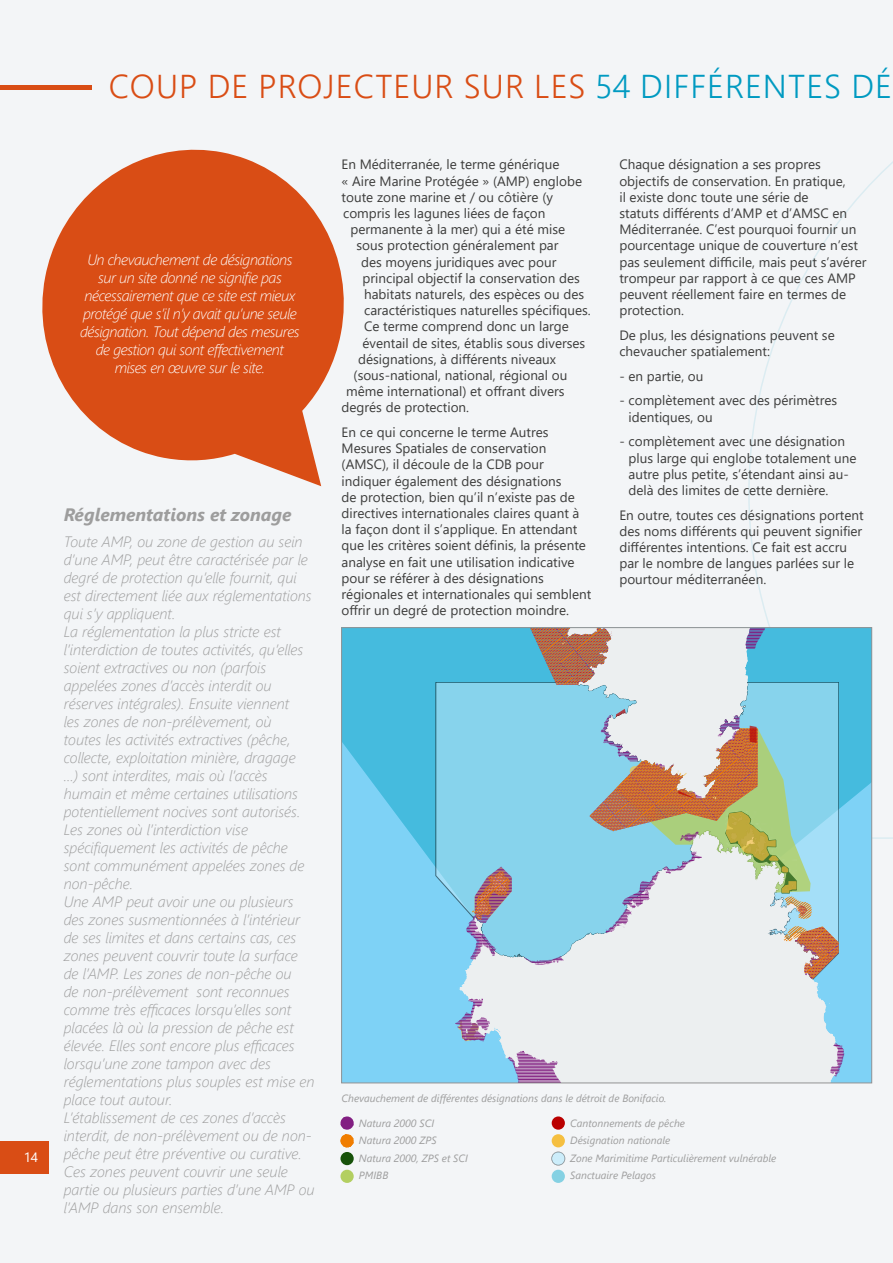
<style>
.page{position:relative;width:893px;height:1263px;background:#f3f5f7}
.page>*{position:absolute;margin:0;border:0;box-sizing:border-box;transform-origin:0 0}
.t1{font:300 33px "Segoe UI";letter-spacing:.035em;color:#d94d15}
.t2{font:italic 700 18px "Segoe UI";color:#9d9d9d}
.t3{font:italic 300 15px/18px "Segoe UI";color:#9d9d9d}
.t4{font:italic 300 15px/18px "Segoe UI";letter-spacing:-.03em;color:#fff;text-align:center}
.t5{font:13.5px/16.2px "Segoe UI";color:#3c3c3b}
.t6{font:13.5px "Segoe UI";color:#fff}
.t7{font:italic 10.5px/17.5px "Segoe UI";color:#9d9d9d}
.s1{color:#009ac1}
</style>
<div class="page">
<svg style="left:42px;top:149px;width:302px;height:337px;fill:#d94d15"></svg>
<hr style="left:0;top:85px;width:92px;height:4px;background:#d94d15">
<svg style="left:748px;top:161px;width:145px;height:762px"></svg>
<div style="left:0;top:1141px;width:49px;height:33px;background:#d94d15"></div>
<div style="left:342px;top:628px;width:530px;height:455px;background:#7ed2f6"></div>
<svg style="left:343px;top:629px;width:527px;height:248px;fill:#45bbde"></svg>
<div style="left:476px;top:629px;width:43px;height:53px;background:#45bbde"></div>
<div style="left:436px;top:682px;width:83px;height:220px;background:#87d3ec"></div>
<svg style="left:459px;top:831px;width:384px;height:250px;fill:#eceff0"></svg>
<svg style="left:455px;top:998px;width:35px;height:43px"></svg>
<svg style="left:830px;top:1043px;width:14px;height:33px"></svg>
<svg style="left:508px;top:1051px;width:53px;height:30px"></svg>
<img style="left:466px;top:866px;width:46px;height:93px">
<svg style="left:519px;top:629px;width:320px;height:350px"></svg>
<svg style="left:340px;top:1116px;width:14px;height:31px"></svg>
<div style="left:340px;top:1170px;width:14px;height:13px;background:#b3cf61;border-radius:50%"></div>
<div style="left:340px;top:1152px;width:14px;height:13px;background:#17520a;border-radius:50%"></div>
<div style="left:552px;top:1116px;width:13px;height:14px;background:#ba0000;border-radius:50%"></div>
<div style="left:552px;top:1134px;width:13px;height:13px;background:#f5bf40;border-radius:50%"></div>
<div style="left:552px;top:1170px;width:13px;height:13px;background:#85d1e3;border-radius:50%"></div>
<svg style="left:551px;top:1151px;width:14px;height:14px"></svg>
<p class="t6" style="left:24px;top:1147px;width:16px">14</p>
<h1 class="t1" style="left:109px;top:60px;width:784px">COUP DE PROJECTEUR SUR LES <span class="s1">54 DIFFÉRENTES DÉ</span></h1>
<p class="t4" style="left:80px;top:249px;width:221px">Un chevauchement de désignations sur un site donné ne signifie pas nécessairement que ce site est mieux protégé que s’il n’y avait qu’une seule désignation. Tout dépend des mesures de gestion qui sont effectivement mises en œuvre sur le site.</p>
<h2 class="t2" style="left:64px;top:500px;width:229px">Réglementations et zonage</h2>
<p class="t3" style="left:64px;top:531px;width:252px">Toute AMP, ou zone de gestion au sein d’une AMP, peut être caractérisée par le degré de protection qu’elle fournit, qui est directement liée aux réglementations qui s’y appliquent.<br>La réglementation la plus stricte est l’interdiction de toutes activités, qu’elles soient extractives ou non (parfois appelées zones d’accès interdit ou réserves intégrales). Ensuite viennent<br>les zones de non-prélèvement, où<br>toutes les activités extractives (pêche, collecte, exploitation minière, dragage<br>...) sont interdites, mais où l’accès humain et même certaines utilisations potentiellement nocives sont autorisés.<br>Les zones où l’interdiction vise spécifiquement les activités de pêche sont communément appelées zones de non-pêche.<br>Une AMP peut avoir une ou plusieurs des zones susmentionnées à l’intérieur de ses limites et dans certains cas, ces zones peuvent couvrir toute la surface de l’AMP. Les zones de non-pêche ou<br>de non-prélèvement sont reconnues comme très efficaces lorsqu’elles sont placées là où la pression de pêche est élevée. Elles sont encore plus efficaces lorsqu’une zone tampon avec des réglementations plus souples est mise en place tout autour.<br>L’établissement de ces zones d’accès interdit, de non-prélèvement ou de non&shy;pêche peut être préventive ou curative.<br>Ces zones peuvent couvrir une seule partie ou plusieurs parties d’une AMP ou l’AMP dans son ensemble.</p>
<p class="t5" style="left:342px;top:156px;width:242px">En Méditerranée, le terme générique<br>« Aire Marine Protégée » (AMP) englobe toute zone marine et / ou côtière (y compris les lagunes liées de façon</p>
<p class="t5" style="left:351px;top:221px;width:216px">permanente à la mer) qui a été mise</p>
<p class="t5" style="left:357px;top:237px;width:203px">sous protection généralement par</p>
<p class="t5" style="left:361px;top:253px;width:197px">des moyens juridiques avec pour</p>
<p class="t5" style="left:363px;top:270px;width:219px">principal objectif la conservation des</p>
<p class="t5" style="left:364px;top:286px;width:222px">habitats naturels, des espèces ou des</p>
<p class="t5" style="left:364px;top:302px;width:228px">caractéristiques naturelles spécifiques.</p>
<p class="t5" style="left:364px;top:318px;width:206px">Ce terme comprend donc un large</p>
<p class="t5" style="left:363px;top:334px;width:224px">éventail de sites, établis sous diverses</p>
<p class="t5" style="left:358px;top:351px;width:200px">désignations, à différents niveaux</p>
<p class="t5" style="left:354px;top:367px;width:215px">(sous-national, national, régional ou</p>
<p class="t5" style="left:346px;top:383px;width:220px">même international) et offrant divers</p>
<p class="t5" style="left:342px;top:399px;width:129px">degrés de protection.</p>
<p class="t5" style="left:342px;top:424px;width:251px">En ce qui concerne le terme Autres Mesures Spatiales de conservation (AMSC), il découle de la CDB pour indiquer également des désignations<br>de protection, bien qu’il n’existe pas de directives internationales claires quant à la façon dont il s’applique. En attendant que les critères soient définis, la présente analyse en fait une utilisation indicative pour se référer à des désignations régionales et internationales qui semblent offrir un degré de protection moindre.</p>
<p class="t5" style="left:619px;top:156px;width:249px">Chaque désignation a ses propres objectifs de conservation. En pratique,<br>il existe donc toute une série de<br>statuts différents d’AMP et d’AMSC en Méditerranée. C’est pourquoi fournir un pourcentage unique de couverture n’est pas seulement difficile, mais peut s’avérer trompeur par rapport à ce que ces AMP peuvent réellement faire en termes de protection.</p>
<p class="t5" style="left:619px;top:327px;width:217px">De plus, les désignations peuvent se chevaucher spatialement:</p>
<p class="t5" style="left:619px;top:368px;width:86px">- en partie, ou</p>
<p class="t5" style="left:628px;top:392px;width:210px;text-indent:-9px">- complètement avec des périmètres identiques, ou</p>
<p class="t5" style="left:628px;top:433px;width:230px;text-indent:-9px">- complètement avec une désignation plus large qui englobe totalement une autre plus petite, s’étendant ainsi au&shy;delà des limites de cette dernière.</p>
<p class="t5" style="left:619px;top:506px;width:246px">En outre, toutes ces désignations portent des noms différents qui peuvent signifier différentes intentions. Ce fait est accru par le nombre de langues parlées sur le pourtour méditerranéen.</p>
<p class="t7" style="left:342px;top:1088px;width:326px">Chevauchement de différentes désignations dans le détroit de Bonifacio.</p>
<p class="t7" style="left:359px;top:1113px;width:111px">Natura 2000 SCI<br>Natura 2000 ZPS<br>Natura 2000, ZPS et SCI<br>PMIBB</p>
<p class="t7" style="left:570px;top:1113px;width:208px">Cantonnements de pêche<br>Désignation nationale<br>Zone Marimitime Particulièrement vulnérable<br>Sanctuaire Pelagos</p>
</div>
